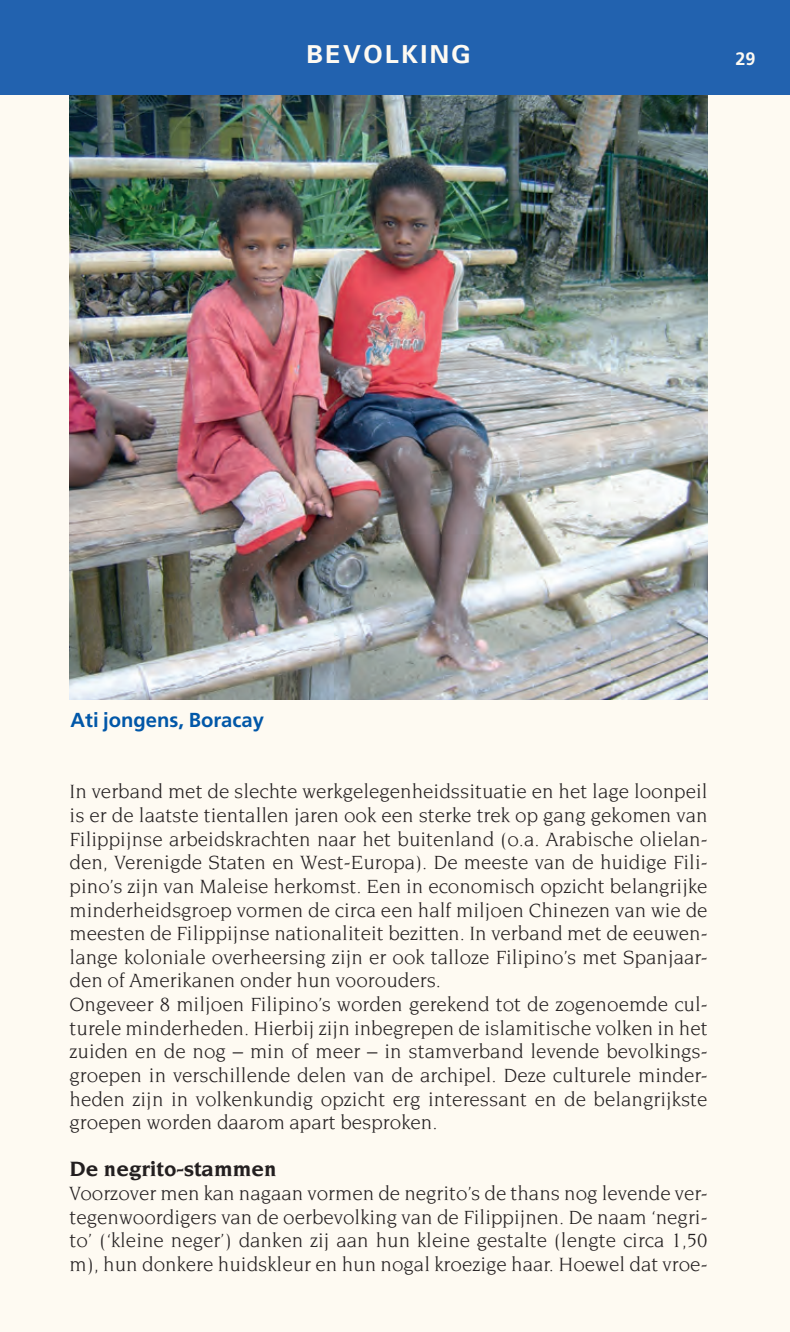
<style>
.page{position:relative;width:790px;height:1332px;background:#fefaf2}
.page>*{position:absolute;margin:0;border:0;box-sizing:border-box;transform-origin:0 0}
.t1{font:700 24.75px "Univers";letter-spacing:.1em;color:#fefaf2}
.t2{font:700 22.5px "Novarese";color:#231f20}
.t3{font:20.7px/23.6px "Novarese";color:#231f20}
.t4{font:700 20.25px "Frutiger";color:#0157a8}
.t5{font:700 18px "Frutiger";color:#fefaf2}
</style>
<div class="page">
<img style="left:70px;top:95px;width:637px;height:604px">
<div style="left:0;top:0;width:790px;height:95px;background:#2262af"></div>
<p class="t1" style="left:306px;top:38px;width:166px">BEVOLKING</p>
<p class="t5" style="left:735px;top:48px;width:22px">29</p>
<p class="t4" style="left:70px;top:708px;width:195px">Ati jongens, Boracay</p>
<p class="t3" style="left:70px;top:780px;width:639px">In verband met de slechte werkgelegenheidssituatie en het lage loonpeil is er de laatste tientallen jaren ook een sterke trek op gang gekomen van Filippijnse arbeidskrachten naar het buitenland (o.a. Arabische olielan&shy;den, Verenigde Staten en West-Europa). De meeste van de huidige Fili&shy;pino’s zijn van Maleise herkomst. Een in economisch opzicht belangrijke minderheidsgroep vormen de circa een half miljoen Chinezen van wie de meesten de Filippijnse nationaliteit bezitten. In verband met de eeuwen&shy;lange koloniale overheersing zijn er ook talloze Filipino’s met Spanjaar&shy;den of Amerikanen onder hun voorouders.<br>Ongeveer 8 miljoen Filipino’s worden gerekend tot de zogenoemde cul&shy;turele minderheden. Hierbij zijn inbegrepen de islamitische volken in het zuiden en de nog – min of meer – in stamverband levende bevolkings&shy;groepen in verschillende delen van de archipel. Deze culturele minder&shy;heden zijn in volkenkundig opzicht erg interessant en de belangrijkste groepen worden daarom apart besproken.</p>
<p class="t2" style="left:70px;top:1156px;width:208px">De negrito-stammen</p>
<p class="t3" style="left:70px;top:1181px;width:639px;text-align:justify">Voorzover men kan nagaan vormen de negrito’s de thans nog levende ver&shy;tegenwoordigers van de oerbevolking van de Filippijnen. De naam ‘negri&shy;to’ (‘kleine neger’) danken zij aan hun kleine gestalte (lengte circa 1,50 m), hun donkere huidskleur en hun nogal kroezige haar. Hoewel dat vroe-</p>
</div>
